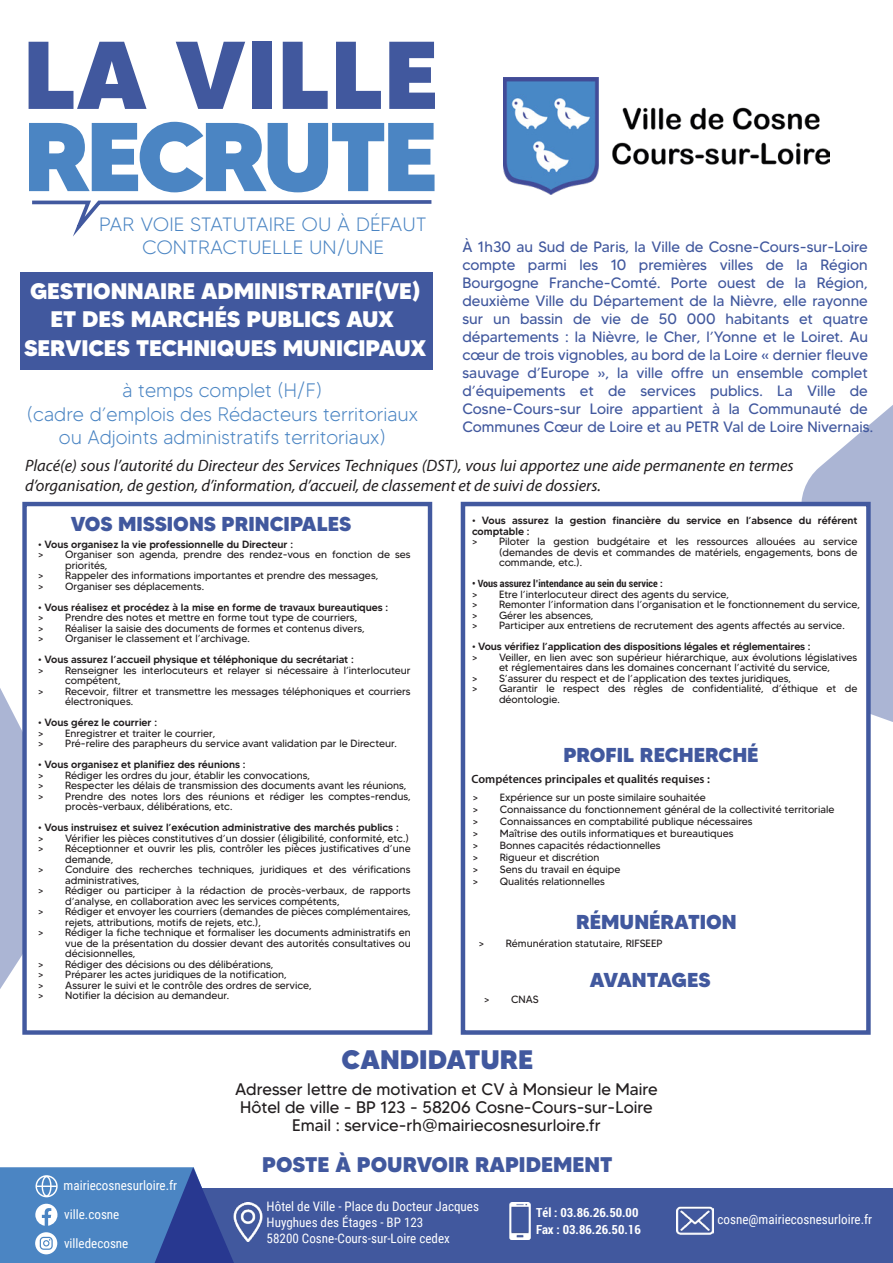
<style>
.page{position:relative;width:893px;height:1263px;background:#fff}
.page>*{position:absolute;margin:0;border:0;box-sizing:border-box;transform-origin:0 0}
.t1{font:800 26.7px "MADETOMMY";color:#41589e}
.t2{font:800 22.5px/28.5px "MADETOMMY";letter-spacing:-.005em;color:#fff;text-align:center}
.t3{font:800 21.15px "MADETOMMY";color:#41589e}
.t4{font:800 20.1px "MADETOMMY";color:#41589e}
.t5{font:300 19.5px/23.4px "MADETOMMY";color:#4b85c3;text-align:center}
.t6{font:300 19.2px/23.1px "MADETOMMY";color:#4b85c3;text-align:center;scale:1.06 1}
.t7{font:16.65px/17.9px "MADETOMMY";color:#231f20;text-align:center}
.t8{font:italic 16.5px/19.8px "Myriad Pro";color:#231f20}
.t9{font:15px/18px "MADETOMMY";color:#41589e}
.t10{font:13.05px/15.8px "Roboto Condensed";color:#fff}
.t11{font:700 condensed 13.05px/17.4px "Roboto";color:#fff}
.t12{font:600 12px "Myriad Pro";color:#231f20}
.t13{font:10.5px/10.5px "MADETOMMY";color:#231f20}
.t14{font:500 10.5px/10.5px "MADETOMMY";color:#231f20}
.t15{font:700 condensed 10.5px "Roboto";color:#231f20}
</style>
<div class="page">
<img style="left:503px;top:78px;width:326px;height:117px">
<div style="left:201px;top:1188px;width:692px;height:75px;background:#41589e"></div>
<img style="left:242px;top:1203px;width:21px;height:39px">
<img style="left:509px;top:1203px;width:22px;height:37px">
<img style="left:676px;top:1206px;width:37px;height:29px">
<svg style="left:0;top:1167px;width:242px;height:96px;background:#527ebc"></svg>
<svg style="left:801px;top:405px;width:92px;height:317px"></svg>
<svg style="left:0;top:688px;width:22px;height:301px;background:#b5bed9"></svg>
<div style="left:461px;top:502px;width:410px;height:533px;background:#fff;border:4px solid #42599f"></div>
<div style="left:22px;top:502px;width:410px;height:533px;background:#fff;border:4px solid #42599f"></div>
<svg style="left:29px;top:42px;width:118px;height:67px"></svg>
<svg style="left:176px;top:42px;width:69px;height:67px"></svg>
<div style="left:252px;top:42px;width:20px;height:67px;background:#41589e"></div>
<svg style="left:283px;top:42px;width:45px;height:67px"></svg>
<svg style="left:336px;top:42px;width:45px;height:67px"></svg>
<svg style="left:389px;top:42px;width:46px;height:67px"></svg>
<svg style="left:29px;top:122px;width:406px;height:70px"></svg>
<svg style="left:32px;top:200px;width:400px;height:37px"></svg>
<div style="left:20px;top:272px;width:413px;height:98px;background:#41589e"></div>
<h3 class="t6" style="left:99px;top:213px;width:311px">PAR VOIE STATUTAIRE OU À DÉFAUT<br>CONTRACTUELLE UN/UNE</h3>
<h2 class="t2" style="left:24px;top:276px;width:404px">GESTIONNAIRE ADMINISTRATIF(VE)<br>ET DES MARCHÉS PUBLICS AUX<br>SERVICES TECHNIQUES MUNICIPAUX</h2>
<h3 class="t5" style="left:27px;top:379px;width:393px">à temps complet (H/F)<br>(cadre d’emplois des Rédacteurs territoriaux ou Adjoints administratifs territoriaux)</h3>
<p class="t9" style="left:462px;top:238px;width:412px">À 1h30 au Sud de Paris, la Ville de Cosne-Cours-sur-Loire compte parmi les 10 premières villes de la Région Bourgogne Franche-Comté. Porte ouest de la Région, deuxième Ville du Département de la Nièvre, elle rayonne sur un bassin de vie de 50 000 habitants et quatre départements : la Nièvre, le Cher, l’Yonne et le Loiret. Au cœur de trois vignobles, au bord de la Loire « dernier fleuve sauvage d’Europe », la ville offre un ensemble complet d’équipements et de services publics. La Ville de Cosne-Cours-sur Loire appartient à la Communauté de Communes Cœur de Loire et au PETR Val de Loire Nivernais.</p>
<h3 class="t8" style="left:25px;top:455px;width:770px">Placé(e) sous l’autorité du Directeur des Services Techniques (DST), vous lui apportez une aide permanente en termes d’organisation, de gestion, d’information, d’accueil, de classement et de suivi de dossiers.</h3>
<h3 class="t4" style="left:71px;top:511px;width:282px">VOS MISSIONS PRINCIPALES</h3>
<p class="t14" style="left:38px;top:539px;width:256px">• Vous organisez la vie professionnelle du Directeur :</p>
<p class="t13" style="left:38px;top:549px;width:374px">&gt; Organiser son agenda, prendre des rendez-vous en fonction de ses</p>
<p class="t13" style="left:65px;top:560px;width:44px">priorités,</p>
<p class="t13" style="left:38px;top:570px;width:342px">&gt; Rappeler des informations importantes et prendre des messages,</p>
<p class="t13" style="left:38px;top:581px;width:167px">&gt; Organiser ses déplacements.</p>
<p class="t14" style="left:38px;top:602px;width:352px">• Vous réalisez et procédez à la mise en forme de travaux bureautiques :</p>
<p class="t13" style="left:38px;top:612px;width:328px">&gt; Prendre des notes et mettre en forme tout type de courriers, &gt; Réaliser la saisie des documents de formes et contenus divers, &gt; Organiser le classement et l’archivage.</p>
<p class="t14" style="left:38px;top:654px;width:317px">• Vous assurez l’accueil physique et téléphonique du secrétariat :</p>
<p class="t13" style="left:38px;top:665px;width:374px">&gt; Renseigner les interlocuteurs et relayer si nécessaire à l’interlocuteur</p>
<p class="t13" style="left:65px;top:675px;width:57px">compétent,</p>
<p class="t13" style="left:38px;top:686px;width:374px">&gt; Recevoir, filtrer et transmettre les messages téléphoniques et courriers</p>
<p class="t13" style="left:65px;top:696px;width:70px">électroniques.</p>
<p class="t14" style="left:38px;top:717px;width:120px">• Vous gérez le courrier :</p>
<p class="t13" style="left:38px;top:728px;width:360px">&gt; Enregistrer et traiter le courrier,<br>&gt; Pré-relire des parapheurs du service avant validation par le Directeur.</p>
<p class="t14" style="left:38px;top:759px;width:209px">• Vous organisez et planifiez des réunions :</p>
<p class="t13" style="left:38px;top:770px;width:273px">&gt; Rédiger les ordres du jour, établir les convocations,</p>
<p class="t13" style="left:38px;top:780px;width:370px">&gt; Respecter les délais de transmission des documents avant les réunions,</p>
<p class="t13" style="left:38px;top:791px;width:374px">&gt; Prendre des notes lors des réunions et rédiger les comptes-rendus,</p>
<p class="t13" style="left:65px;top:801px;width:169px">procès-verbaux, délibérations, etc.</p>
<p class="t14" style="left:38px;top:822px;width:362px">• Vous instruisez et suivez l’exécution administrative des marchés publics :</p>
<p class="t13" style="left:38px;top:833px;width:372px">&gt; Vérifier les pièces constitutives d’un dossier (éligibilité, conformité, etc.)</p>
<p class="t13" style="left:38px;top:843px;width:374px">&gt; Réceptionner et ouvrir les plis, contrôler les pièces justificatives d’une</p>
<p class="t13" style="left:65px;top:854px;width:50px">demande,</p>
<p class="t13" style="left:38px;top:864px;width:374px">&gt; Conduire des recherches techniques, juridiques et des vérifications</p>
<p class="t13" style="left:65px;top:875px;width:76px">administratives,</p>
<p class="t13" style="left:38px;top:885px;width:374px">&gt; Rédiger ou participer à la rédaction de procès-verbaux, de rapports</p>
<p class="t13" style="left:65px;top:896px;width:276px">d’analyse, en collaboration avec les services compétents,</p>
<p class="t13" style="left:38px;top:906px;width:374px">&gt; Rédiger et envoyer les courriers (demandes de pièces complémentaires,</p>
<p class="t13" style="left:65px;top:917px;width:197px">rejets, attributions, motifs de rejets, etc.),</p>
<p class="t13" style="left:38px;top:927px;width:374px">&gt; Rédiger la fiche technique et formaliser les documents administratifs en</p>
<p class="t13" style="left:65px;top:938px;width:347px">vue de la présentation du dossier devant des autorités consultatives ou</p>
<p class="t13" style="left:65px;top:948px;width:72px">décisionnelles,</p>
<p class="t13" style="left:38px;top:959px;width:237px">&gt; Rédiger des décisions ou des délibérations,</p>
<p class="t13" style="left:38px;top:969px;width:250px">&gt; Préparer les actes juridiques de la notification,</p>
<p class="t13" style="left:38px;top:980px;width:275px">&gt; Assurer le suivi et le contrôle des ordres de service,</p>
<p class="t13" style="left:38px;top:990px;width:193px">&gt; Notifier la décision au demandeur.</p>
<p class="t14" style="left:472px;top:515px;width:387px">• Vous assurez la gestion financière du service en l’absence du référent comptable :</p>
<p class="t13" style="left:499px;top:536px;width:360px;text-align:justify;text-indent:-27px">&gt; Piloter la gestion budgétaire et les ressources allouées au service (demandes de devis et commandes de matériels, engagements, bons de commande, etc.).</p>
<p class="t15" style="left:472px;top:576px;width:192px">• Vous assurez l’intendance au sein du service :</p>
<p class="t13" style="left:472px;top:589px;width:389px">&gt; Etre l’interlocuteur direct des agents du service,<br>&gt; Remonter l’information dans l’organisation et le fonctionnement du service, &gt; Gérer les absences,<br>&gt; Participer aux entretiens de recrutement des agents affectés au service.</p>
<p class="t14" style="left:472px;top:641px;width:340px">• Vous vérifiez l’application des dispositions légales et réglementaires :</p>
<p class="t13" style="left:472px;top:652px;width:387px">&gt; Veiller, en lien avec son supérieur hiérarchique, aux évolutions législatives</p>
<p class="t13" style="left:499px;top:662px;width:332px">et réglementaires dans les domaines concernant l’activité du service,</p>
<p class="t13" style="left:472px;top:673px;width:320px">&gt; S’assurer du respect et de l’application des textes juridiques,</p>
<p class="t13" style="left:472px;top:683px;width:387px">&gt; Garantir le respect des règles de confidentialité, d’éthique et de</p>
<p class="t13" style="left:499px;top:694px;width:62px">déontologie.</p>
<h3 class="t4" style="left:563px;top:743px;width:197px">PROFIL RECHERCHÉ</h3>
<p class="t12" style="left:472px;top:772px;width:240px">Compétences principales et qualités requises :</p>
<p class="t13" style="left:473px;top:791px;width:363px;line-height:12px">&gt; Expérience sur un poste similaire souhaitée<br>&gt; Connaissance du fonctionnement général de la collectivité territoriale &gt; Connaissances en comptabilité publique nécessaires<br>&gt; Maîtrise des outils informatiques et bureautiques<br>&gt; Bonnes capacités rédactionnelles<br>&gt; Rigueur et discrétion<br>&gt; Sens du travail en équipe<br>&gt; Qualités relationnelles</p>
<h3 class="t4" style="left:576px;top:910px;width:162px">RÉMUNÉRATION</h3>
<p class="t13" style="left:479px;top:938px;width:185px">&gt; Rémunération statutaire, RIFSEEP</p>
<p class="t13" style="left:484px;top:994px;width:56px">&gt; CNAS</p>
<h3 class="t4" style="left:590px;top:967px;width:122px">AVANTAGES</h3>
<h1 class="t1" style="left:342px;top:1042px;width:193px">CANDIDATURE</h1>
<h3 class="t7" style="left:235px;top:1080px;width:424px">Adresser lettre de motivation et CV à Monsieur le Maire<br>Hôtel de ville - BP 123 - 58206 Cosne-Cours-sur-Loire<br>Email : service-rh@mairiecosnesurloire.fr</h3>
<p class="t10" style="left:64px;top:1177px;width:115px">mairiecosnesurloire.fr</p>
<p class="t10" style="left:64px;top:1200px;width:66px;line-height:28.3px">ville.cosne villedecosne</p>
<h3 class="t3" style="left:262px;top:1151px;width:352px">POSTE À POURVOIR RAPIDEMENT</h3>
<p class="t10" style="left:267px;top:1198px;width:214px">Hôtel de Ville - Place du Docteur Jacques<br>Huyghues des Étages - BP 123<br>58200 Cosne-Cours-sur-Loire cedex</p>
<p class="t11" style="left:536px;top:1203px;width:106px">Tél : 03.86.26.50.00<br>Fax : 03.86.26.50.16</p>
<p class="t10" style="left:717px;top:1210px;width:156px">cosne@mairiecosnesurloire.fr</p>
</div>
